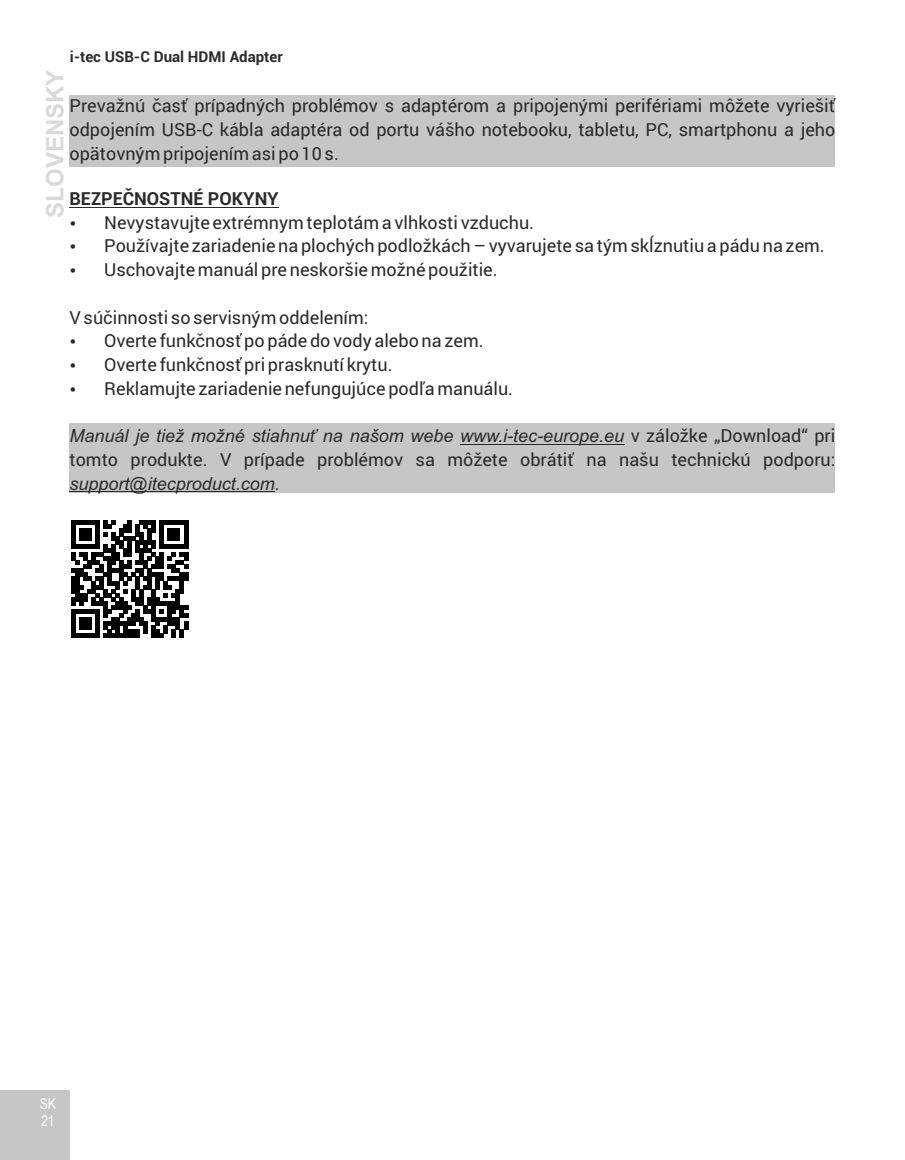
<style>
.page{position:relative;width:905px;height:1160px;background:#fff}
.page>*{position:absolute;margin:0;border:0;box-sizing:border-box;transform-origin:0 0}
.t1{font:700 24px "Arial";color:#d9d9d9}
.t2{font:18px/23.7px "Roboto";color:#2a2a2a}
.t3{font:italic 18px "Arial";color:#2a2a2a}
.t4{font:italic 18px "Roboto";color:#2a2a2a}
.t5{font:700 18px "Roboto";color:#2a2a2a}
.t6{font:700 15px "Roboto";color:#2a2a2a}
.t7{font:15px/17.1px "Arial Narrow";color:#fefefe}
.s1{font-family:"Roboto"}
</style>
<div class="page">
<div style="left:69px;top:95px;width:766px;height:72px;background:#c6c6c6"></div>
<div style="left:69px;top:423px;width:766px;height:69px;background:#c6c6c6"></div>
<hr style="left:69px;top:207px;width:210px;height:1px;background:#2a2a2a">
<hr style="left:460px;top:444px;width:164px;height:1px;background:#2a2a2a">
<hr style="left:69px;top:491px;width:206px;height:1px;background:#2a2a2a">
<div style="left:0;top:1090px;width:70px;height:70px;background:#c6c6c6"></div>
<svg style="left:71px;top:520px;width:117px;height:117px"></svg>
<p class="t6" style="left:70px;top:51px;width:214px">i-tec USB-C Dual HDMI Adapter</p>
<h1 class="t1" style="left:46px;top:218px;width:150px;rotate:-90deg">SLOVENSKY</h1>
<p class="t2" style="left:69px;top:93px;width:767px;text-align:justify">Prevažnú časť prípadných problémov s adaptérom a pripojenými perifériami môžete vyriešiť odpojením USB-C kábla adaptéra od portu vášho notebooku, tabletu, PC, smartphonu a jeho opätovným pripojením asi po 10 s.</p>
<p class="t5" style="left:69px;top:192px;width:211px">BEZPEČNOSTNÉ POKYNY</p>
<p class="t2" style="left:104px;top:210px;width:722px">Nevystavujte extrémnym teplotám a vlhkosti vzduchu.<br>Používajte zariadenie na plochých podložkách – vyvarujete sa tým skĺznutiu a pádu na zem.<br>Uschovajte manuál pre neskoršie možné použitie.</p>
<p class="t2" style="left:104px;top:305px;width:410px;text-indent:-35px">V súčinnosti so servisným oddelením:<br>Overte funkčnosť po páde do vody alebo na zem.<br>Overte funkčnosť pri prasknutí krytu.<br>Reklamujte zariadenie nefungujúce podľa manuálu.</p>
<p class="t3" style="left:69px;top:429px;width:767px">Manuál je tiež možné stiahnuť na našom webe www.i-tec-europe.eu <span class="s1">v záložke „Download“ pri</span></p>
<p class="t4" style="left:69px;top:447px;width:767px">tomto produkte. V prípade problémov sa môžete obrátiť na našu technickú podporu:</p>
<p class="t3" style="left:69px;top:477px;width:212px">support@itecproduct.com<span class="s1">.</span></p>
<p class="t7" style="left:40px;top:1096px;width:18px">SK<br>21</p>
</div>
